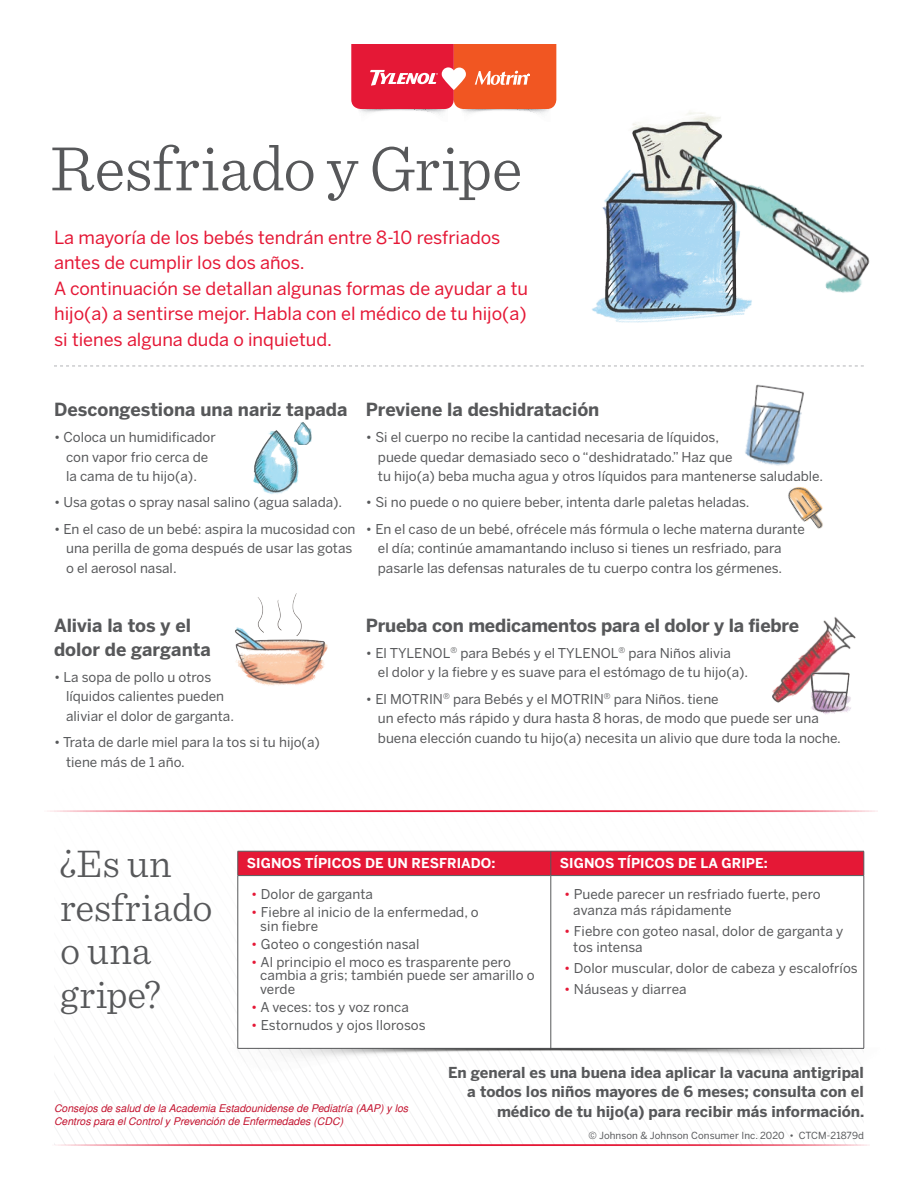
<style>
.page{position:relative;width:918px;height:1188px;background:#fff}
.page>*{position:absolute;margin:0;border:0;box-sizing:border-box;transform-origin:0 0}
.t1{font:300 66px "Sentinel";letter-spacing:-.005em;color:#57585a}
.t2{font:300 40.5px/43.5px "Sentinel";color:#57585a}
.Paragraph_Body{font:18px/25.3px "Benton Sans";color:#e51836}
.t3{font:700 18px/24px "Benton Sans";letter-spacing:-.005em;color:#57585a}
.Lightbox_Body{font:700 15px/19.5px "Benton Sans";color:#57585a;text-align:right}
.Lightbox_Body-2{font:13.5px/19.5px "Benton Sans";color:#57585a}
.Lightbox_Body-3{font:700 13.5px "Benton Sans";letter-spacing:.005em;color:#fff}
.t4{font:italic 10.5px/12.6px "Nimbus Sans Becker L";color:#c3112d}
.Mouse_Copy{font:9.75px "Benton Sans";letter-spacing:.01em;color:#57585a}
.s1{color:#e51836}
</style>
<div class="page">
<svg style="left:54px;top:812px;width:810px;height:332px"></svg>
<svg style="left:351px;top:45px;width:206px;height:70px;background:#ec5452"></svg>
<hr style="left:48px;top:1144px;width:822px;height:2px;background:#e51836">
<svg style="left:54px;top:366px;width:810px;height:1px"></svg>
<img style="left:253px;top:430px;width:55px;height:65px">
<img style="left:291px;top:422px;width:21px;height:22px">
<img style="left:515px;top:55px;width:312px;height:312px">
<img style="left:642px;top:140px;width:228px;height:187px">
<img style="left:745px;top:384px;width:59px;height:82px">
<img style="left:235px;top:593px;width:93px;height:93px">
<img style="left:772px;top:617px;width:84px;height:86px">
<img style="left:803px;top:665px;width:53px;height:50px">
<img style="left:183px;top:1035px;width:682px;height:52px">
<div style="left:238px;top:876px;width:313px;height:172px;background:#fff"></div>
<div style="left:551px;top:876px;width:313px;height:172px;background:#fff"></div>
<div style="left:238px;top:851px;width:627px;height:25px;background:#e51836"></div>
<hr style="left:238px;top:875px;width:313px;height:1px;background:#57585a">
<hr style="left:238px;top:876px;width:1px;height:172px;background:#57585a">
<hr style="left:551px;top:875px;width:313px;height:1px;background:#57585a">
<hr style="left:551px;top:876px;width:1px;height:172px;background:#57585a">
<hr style="left:864px;top:876px;width:1px;height:172px;background:#57585a">
<hr style="left:238px;top:1048px;width:313px;height:1px;background:#57585a">
<hr style="left:551px;top:1048px;width:313px;height:1px;background:#57585a">
<hr style="left:40px;top:810px;width:838px;height:2px;background:#e51836">
<img style="left:788px;top:487px;width:35px;height:42px">
<p class="t1" style="left:50px;top:119px;width:474px">Resfriado y Gripe</p>
<p class="Paragraph_Body" style="left:54px;top:225px;width:448px">La mayoría de los bebés tendrán entre 8-10 resfriados antes de cumplir los dos años.</p>
<p class="Paragraph_Body" style="left:54px;top:275px;width:476px;text-align:justify">A continuación se detallan algunas formas de ayudar a tu hijo(a) a sentirse mejor. Habla con el médico de tu hijo(a) si tienes alguna duda o inquietud.</p>
<p class="t3" style="left:54px;top:397px;width:295px">Descongestiona una nariz tapada</p>
<p class="Lightbox_Body-2" style="left:54px;top:427px;width:163px;text-align:center">• Coloca un humidificador con vapor frio cerca de<br>la cama de tu hijo(a).</p>
<p class="Lightbox_Body-2" style="left:54px;top:493px;width:290px">• Usa gotas o spray nasal salino (agua salada).</p>
<p class="Lightbox_Body-2" style="left:66px;top:519px;width:291px;text-indent:-12px">• En el caso de un bebé: aspira la mucosidad con una perilla de goma después de usar las gotas o el aerosol nasal.</p>
<p class="t3" style="left:366px;top:397px;width:235px">Previene la deshidratación</p>
<p class="Lightbox_Body-2" style="left:378px;top:427px;width:447px;text-indent:-12px">• Si el cuerpo no recibe la cantidad necesaria de líquidos,<br>puede quedar demasiado seco o “deshidratado.” Haz que<br>tu hijo(a) beba mucha agua y otros líquidos para mantenerse saludable.</p>
<p class="Lightbox_Body-2" style="left:366px;top:493px;width:385px">• Si no puede o no quiere beber, intenta darle paletas heladas.</p>
<p class="Lightbox_Body-2" style="left:378px;top:519px;width:429px;text-indent:-12px">• En el caso de un bebé, ofrécele más fórmula o leche materna durante el día; continúe amamantando incluso si tienes un resfriado, para pasarle las defensas naturales de tu cuerpo contra los gérmenes.</p>
<p class="t3" style="left:54px;top:613px;width:158px">Alivia la tos y el dolor de garganta</p>
<p class="Lightbox_Body-2" style="left:66px;top:667px;width:169px;text-indent:-12px">• La sopa de pollo u otros líquidos calientes pueden aliviar el dolor de garganta.</p>
<p class="Lightbox_Body-2" style="left:66px;top:732px;width:255px;text-indent:-12px">• Trata de darle miel para la tos si tu hijo(a) tiene más de 1 año.</p>
<p class="t3" style="left:366px;top:613px;width:435px">Prueba con medicamentos para el dolor y la fiebre</p>
<p class="Lightbox_Body-2" style="left:378px;top:643px;width:372px;text-indent:-12px">• El TYLENOL<sup>®</sup> para Bebés y el TYLENOL<sup>®</sup> para Niños alivia<br>el dolor y la fiebre y es suave para el estómago de tu hijo(a).</p>
<p class="Lightbox_Body-2" style="left:378px;top:689px;width:464px;text-indent:-12px">• El MOTRIN<sup>®</sup> para Bebés y el MOTRIN<sup>®</sup> para Niños. tiene<br>un efecto más rápido y dura hasta 8 horas, de modo que puede ser una buena elección cuando tu hijo(a) necesita un alivio que dure toda la noche.</p>
<p class="t2" style="left:60px;top:839px;width:154px">¿Es un resfriado o una gripe?</p>
<p class="Lightbox_Body-3" style="left:247px;top:855px;width:250px">SIGNOS TÍPICOS DE UN RESFRIADO:</p>
<p class="Lightbox_Body-3" style="left:560px;top:855px;width:209px">SIGNOS TÍPICOS DE LA GRIPE:</p>
<p class="Lightbox_Body-2" style="left:251px;top:884px;width:123px"><span class="s1">•</span> Dolor de garganta</p>
<p class="Lightbox_Body-2" style="left:260px;top:905px;width:220px;line-height:13.5px;text-indent:-9px"><span class="s1">•</span> Fiebre al inicio de la enfermedad, o sin fiebre</p>
<p class="Lightbox_Body-2" style="left:251px;top:934px;width:170px"><span class="s1">•</span> Goteo o congestión nasal</p>
<p class="Lightbox_Body-2" style="left:260px;top:955px;width:276px;line-height:13.5px;text-indent:-9px"><span class="s1">•</span> Al principio el moco es trasparente pero cambia a gris; también puede ser amarillo o verde</p>
<p class="Lightbox_Body-2" style="left:251px;top:997px;width:159px"><span class="s1">•</span> A veces: tos y voz ronca</p>
<p class="Lightbox_Body-2" style="left:251px;top:1015px;width:176px"><span class="s1">•</span> Estornudos y ojos llorosos</p>
<p class="Lightbox_Body-2" style="left:573px;top:886px;width:249px;line-height:16.2px;text-indent:-9px"><span class="s1">•</span> Puede parecer un resfriado fuerte, pero avanza más rápidamente</p>
<p class="Lightbox_Body-2" style="left:573px;top:923px;width:272px;line-height:16.2px;text-indent:-9px"><span class="s1">•</span> Fiebre con goteo nasal, dolor de garganta y tos intensa</p>
<p class="Lightbox_Body-2" style="left:564px;top:958px;width:295px"><span class="s1">•</span> Dolor muscular, dolor de cabeza y escalofríos</p>
<p class="Lightbox_Body-2" style="left:564px;top:979px;width:124px"><span class="s1">•</span> Náuseas y diarrea</p>
<p class="t4" style="left:54px;top:1102px;width:356px">Consejos de salud de la Academia Estadounidense de Pediatría (AAP) y los<br>Centros para el Control y Prevención de Enfermedades (CDC)</p>
<p class="Lightbox_Body" style="left:448px;top:1062px;width:418px">En general es una buena idea aplicar la vacuna antigripal a todos los niños mayores de 6 meses; consulta con el médico de tu hijo(a) para recibir más información.</p>
<p class="Mouse_Copy" style="left:588px;top:1129px;width:277px">© Johnson &amp; Johnson Consumer Inc. 2020 • CTCM-21879d</p>
</div>
